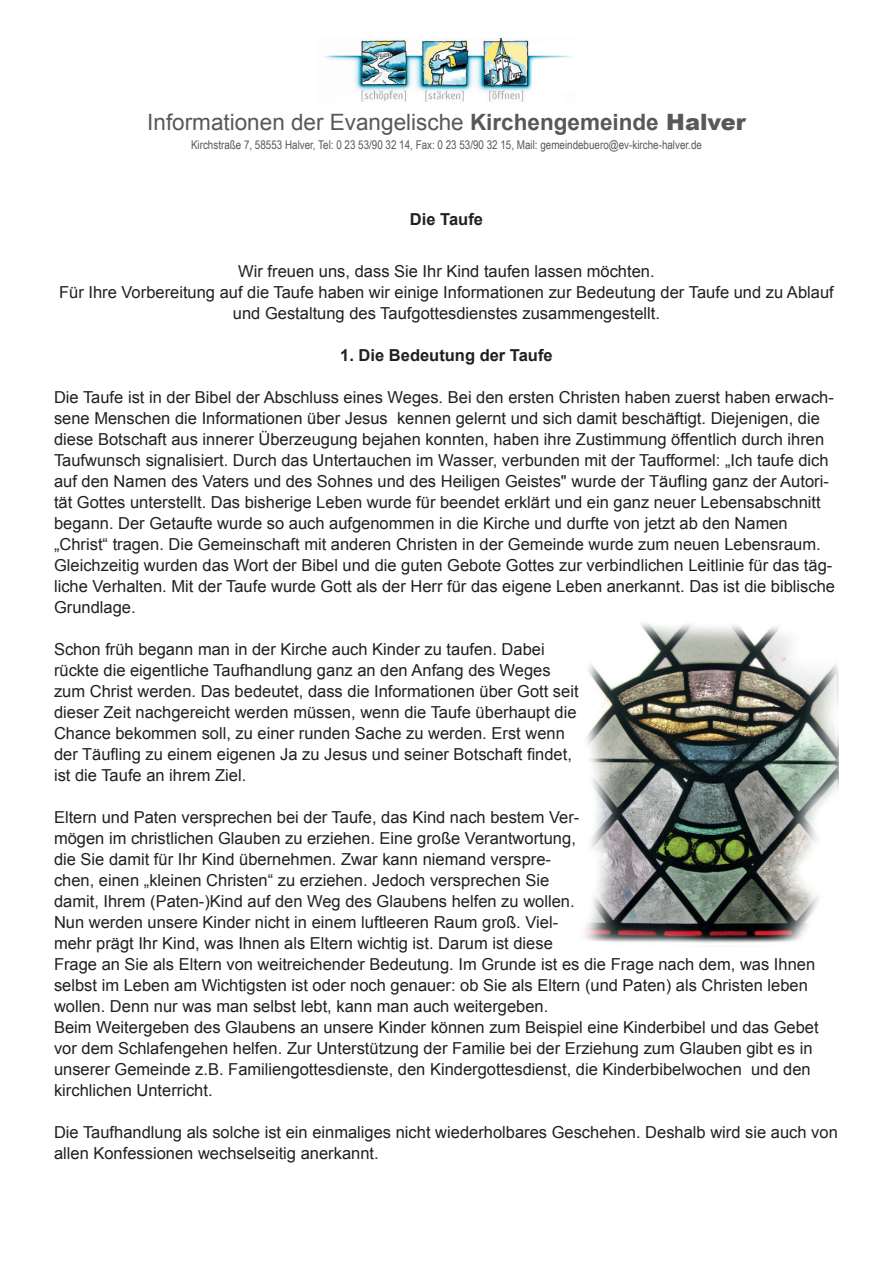
<style>
.page{position:relative;width:893px;height:1263px;background:#fff}
.page>*{position:absolute;margin:0;border:0;box-sizing:border-box;transform-origin:0 0}
.t1{font:22.5px "Arial";color:#57585a}
.t2{font:16.5px/21px "Arial";color:#231f20}
.t3{font:700 16.5px "Arial";color:#231f20}
.t4{font:12px "Arial Narrow";color:#57585a}
.s1{font-weight:700}
.s2{font-weight:900}
</style>
<div class="page">
<img style="left:324px;top:38px;width:248px;height:64px">
<img style="left:584px;top:623px;width:255px;height:324px">
<h1 class="t1" style="left:147px;top:107px;width:600px">Informationen der Evangelische <span class="s1">Kirchengemeinde</span> <span class="s2">Halver</span></h1>
<p class="t4" style="left:191px;top:136px;width:512px">Kirchstraße 7, 58553 Halver, Tel: 0 23 53/90 32 14, Fax: 0 23 53/90 32 15, Mail: gemeindebuero@ev-kirche-halver.de</p>
<p class="t3" style="left:410px;top:208px;width:75px">Die Taufe</p>
<p class="t2" style="left:59px;top:261px;width:776px;text-align:center">Wir freuen uns, dass Sie Ihr Kind taufen lassen möchten.<br>Für Ihre Vorbereitung auf die Taufe haben wir einige Informationen zur Bedeutung der Taufe und zu Ablauf und Gestaltung des Taufgottesdienstes zusammengestellt.</p>
<p class="t3" style="left:340px;top:344px;width:214px">1. Die Bedeutung der Taufe</p>
<p class="t2" style="left:54px;top:387px;width:783px">Die Taufe ist in der Bibel der Abschluss eines Weges. Bei den ersten Christen haben zuerst haben erwach&shy;sene Menschen die Informationen über Jesus kennen gelernt und sich damit beschäftigt. Diejenigen, die diese Botschaft aus innerer Überzeugung bejahen konnten, haben ihre Zustimmung öffentlich durch ihren Taufwunsch signalisiert. Durch das Untertauchen im Wasser, verbunden mit der Taufformel: „Ich taufe dich auf den Namen des Vaters und des Sohnes und des Heiligen Geistes" wurde der Täufling ganz der Autori&shy;tät Gottes unterstellt. Das bisherige Leben wurde für beendet erklärt und ein ganz neuer Lebensabschnitt begann. Der Getaufte wurde so auch aufgenommen in die Kirche und durfte von jetzt ab den Namen „Christ“ tragen. Die Gemeinschaft mit anderen Christen in der Gemeinde wurde zum neuen Lebensraum.<br>Gleichzeitig wurden das Wort der Bibel und die guten Gebote Gottes zur verbindlichen Leitlinie für das täg&shy;liche Verhalten. Mit der Taufe wurde Gott als der Herr für das eigene Leben anerkannt. Das ist die biblische Grundlage.</p>
<p class="t2" style="left:54px;top:639px;width:526px">Schon früh begann man in der Kirche auch Kinder zu taufen. Dabei rückte die eigentliche Taufhandlung ganz an den Anfang des Weges zum Christ werden. Das bedeutet, dass die Informationen über Gott seit dieser Zeit nachgereicht werden müssen, wenn die Taufe überhaupt die Chance bekommen soll, zu einer runden Sache zu werden. Erst wenn der Täufling zu einem eigenen Ja zu Jesus und seiner Botschaft findet, ist die Taufe an ihrem Ziel.</p>
<p class="t2" style="left:54px;top:807px;width:766px">Eltern und Paten versprechen bei der Taufe, das Kind nach bestem Ver-<br>mögen im christlichen Glauben zu erziehen. Eine große Verantwortung,<br>die Sie damit für Ihr Kind übernehmen. Zwar kann niemand verspre-<br>chen, einen „kleinen Christen“ zu erziehen. Jedoch versprechen Sie<br>damit, Ihrem (Paten-)Kind auf den Weg des Glaubens helfen zu wollen.<br>Nun werden unsere Kinder nicht in einem luftleeren Raum groß. Viel-<br>mehr prägt Ihr Kind, was Ihnen als Eltern wichtig ist. Darum ist diese<br>Frage an Sie als Eltern von weitreichender Bedeutung. Im Grunde ist es die Frage nach dem, was Ihnen selbst im Leben am Wichtigsten ist oder noch genauer: ob Sie als Eltern (und Paten) als Christen leben wollen. Denn nur was man selbst lebt, kann man auch weitergeben.<br>Beim Weitergeben des Glaubens an unsere Kinder können zum Beispiel eine Kinderbibel und das Gebet vor dem Schlafengehen helfen. Zur Unterstützung der Familie bei der Erziehung zum Glauben gibt es in unserer Gemeinde z.B. Familiengottesdienste, den Kindergottesdienst, die Kinderbibelwochen und den kirchlichen Unterricht.</p>
<p class="t2" style="left:54px;top:1122px;width:785px">Die Taufhandlung als solche ist ein einmaliges nicht wiederholbares Geschehen. Deshalb wird sie auch von allen Konfessionen wechselseitig anerkannt.</p>
</div>
